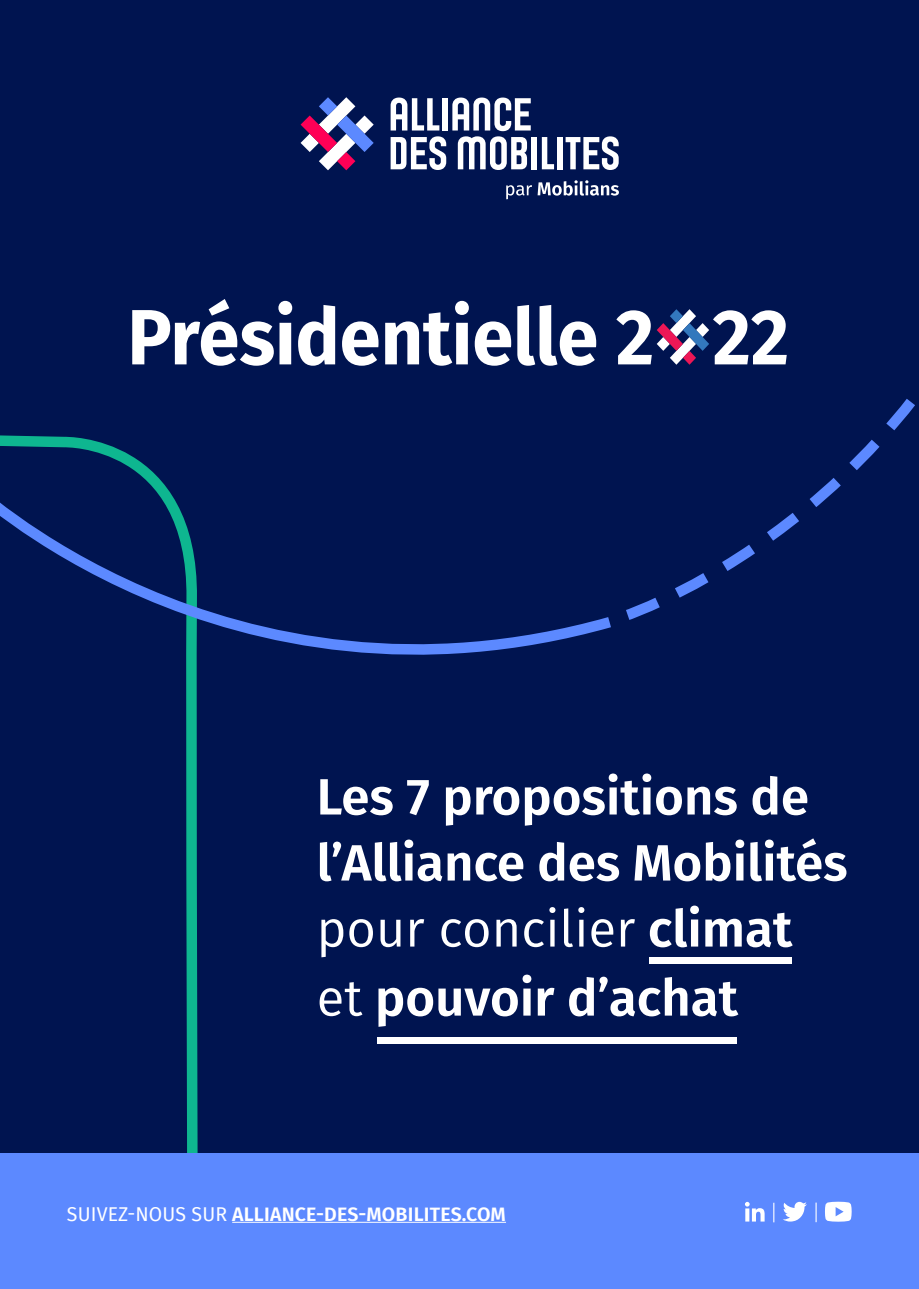
<style>
.page{position:relative;width:919px;height:1289px;background:#fff}
.page>*{position:absolute;margin:0;border:0;box-sizing:border-box;transform-origin:0 0}
.t1{font:600 51px "Fira Sans";color:#fff}
.t2{font:51px "Fira Sans";color:#fff}
.t3{font:600 19.5px "Fira Sans";letter-spacing:.01em;color:#fff}
.s1{font-weight:600}
.s2{font-weight:400}
</style>
<div class="page">
<div style="left:0;top:0;width:918px;height:1288px;background:#001450"></div>
<svg style="left:0;top:435px;width:198px;height:718px"></svg>
<svg style="left:132px;top:299px;width:485px;height:67px"></svg>
<div style="left:377px;top:1036px;width:360px;height:7px;background:#fff"></div>
<div style="left:649px;top:957px;width:143px;height:6px;background:#fff"></div>
<svg style="left:0;top:472px;width:611px;height:258px"></svg>
<svg style="left:617px;top:141px;width:298px;height:479px"></svg>
<svg style="left:506px;top:180px;width:113px;height:19px"></svg>
<svg style="left:300px;top:97px;width:73px;height:73px"></svg>
<div style="left:442px;top:98px;width:6px;height:32px;background:#fff"></div>
<div style="left:531px;top:137px;width:5px;height:32px;background:#fff"></div>
<div style="left:557px;top:137px;width:5px;height:32px;background:#fff"></div>
<svg style="left:542px;top:137px;width:12px;height:32px"></svg>
<svg style="left:390px;top:136px;width:56px;height:34px"></svg>
<svg style="left:565px;top:136px;width:53px;height:34px"></svg>
<svg style="left:390px;top:97px;width:49px;height:33px"></svg>
<svg style="left:452px;top:97px;width:78px;height:73px"></svg>
<div style="left:0;top:1153px;width:918px;height:135px;background:#5c89ff"></div>
<hr style="left:232px;top:1221px;width:274px;height:1px;background:#fff">
<svg style="left:745px;top:1201px;width:19px;height:20px"></svg>
<svg style="left:783px;top:1201px;width:23px;height:20px"></svg>
<svg style="left:825px;top:1201px;width:26px;height:20px"></svg>
<svg style="left:815px;top:1202px;width:1px;height:20px"></svg>
<svg style="left:773px;top:1202px;width:1px;height:20px"></svg>
<p class="t1" style="left:316px;top:754px;width:494px">Les 7 propositions de</p>
<p class="t1" style="left:316px;top:820px;width:532px">l’Alliance des Mobilités</p>
<p class="t2" style="left:316px;top:890px;width:477px">pour concilier <span class="s1">climat</span></p>
<p class="t1" style="left:316px;top:955px;width:423px"><span class="s2">et</span> pouvoir d’achat</p>
<p class="t3" style="left:67px;top:1197px;width:440px"><span class="s2">SUIVEZ-NOUS SUR</span> ALLIANCE-DES-MOBILITES.COM</p>
</div>
